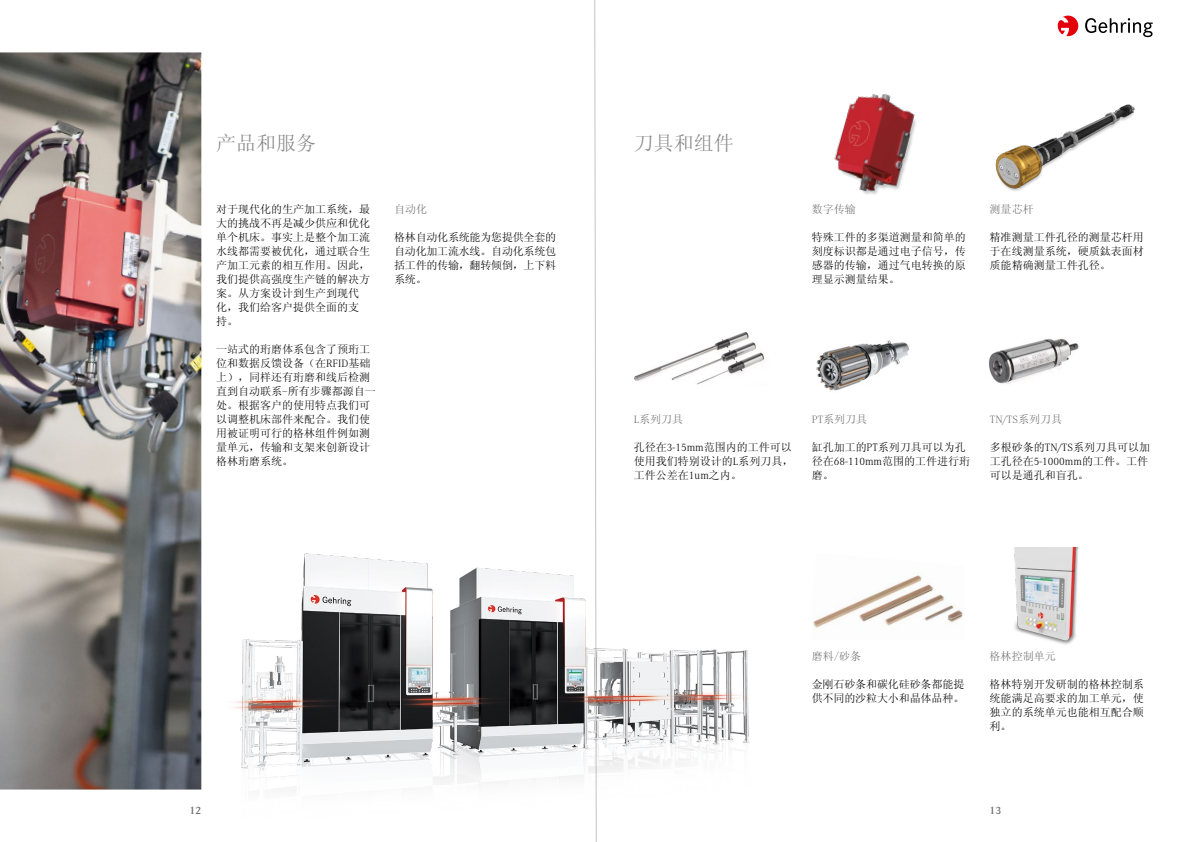
<style>
.page{position:relative;width:1191px;height:842px;background:#fff}
.page>*{position:absolute;margin:0;border:0;box-sizing:border-box;transform-origin:0 0}
.t1{font:20px "Sim Sun";color:#868786}
.t2{font:11px/14px "Sim Sun";color:#000}
.t3{font:11px "Sim Sun";color:#6e6e6e}
.t4{font:300 11px "Corporate A";color:#6e6e6e}
.t5{font:600 11px "Corporate A";color:#6e6e6e}
.s1{font-family:"Corporate A";font-weight:300}
.s2{font-family:"Sim Sun";font-weight:400}
</style>
<div class="page">
<svg style="left:1057px;top:16px;width:21px;height:20px"></svg>
<svg style="left:1085px;top:18px;width:67px;height:19px"></svg>
<img style="left:0;top:52px;width:201px;height:737px">
<img style="left:813px;top:575px;width:150px;height:53px">
<img style="left:634px;top:331px;width:130px;height:54px">
<img style="left:816px;top:340px;width:94px;height:51px">
<img style="left:989px;top:338px;width:90px;height:46px">
<img style="left:995px;top:104px;width:140px;height:87px">
<img style="left:834px;top:94px;width:82px;height:101px">
<img style="left:1014px;top:547px;width:65px;height:98px">
<img style="left:233px;top:553px;width:517px;height:232px">
<svg style="left:594px;top:0;width:3px;height:842px"></svg>
<h1 class="t1" style="left:216px;top:133px;width:101px">产品和服务</h1>
<h1 class="t1" style="left:634px;top:133px;width:101px">刀具和组件</h1>
<p class="t2" style="left:216px;top:202px;width:155px">对于现代化的生产加工系统，最大的挑战不再是减少供应和优化单个机床。事实上是整个加工流水线都需要被优化，通过联合生产加工元素的相互作用。因此，我们提供高强度生产链的解决方案。从方案设计到生产到现代化，我们给客户提供全面的支持。</p>
<p class="t2" style="left:216px;top:342px;width:161px">一站式的珩磨体系包含了预珩工位和数据反馈设备（在<span class="s1">RFID</span>基础上），同样还有珩磨和线后检测直到自动联系-所有步骤都源自一处。根据客户的使用特点我们可以调整机床部件来配合。我们使用被证明可行的格林组件例如测量单元，传输和支架来创新设计格林珩磨系统。</p>
<p class="t3" style="left:394px;top:204px;width:34px">自动化</p>
<p class="t2" style="left:394px;top:230px;width:163px;text-align:justify">格林自动化系统能为您提供全套的自动化加工流水线。自动化系统包括工件的传输，翻转倾倒，上下料系统。</p>
<p class="t3" style="left:634px;top:413px;width:51px"><span class="s1">L</span>系列刀具</p>
<p class="t2" style="left:634px;top:440px;width:161px">孔径在<span class="s1">3-15mm</span>范围内的工件可以使用我们特别设计的<span class="s1">L</span>系列刀具，工件公差在<span class="s1">1um</span>之内。</p>
<p class="t3" style="left:811px;top:204px;width:45px">数字传输</p>
<p class="t2" style="left:811px;top:231px;width:155px;text-align:justify">特殊工件的多渠道测量和简单的刻度标识都是通过电子信号，传感器的传输，通过气电转换的原理显示测量结果。</p>
<p class="t3" style="left:989px;top:204px;width:45px">测量芯杆</p>
<p class="t2" style="left:989px;top:231px;width:155px;text-align:justify">精准测量工件孔径的测量芯杆用于在线测量系统，硬质鈦表面材质能精确测量工件孔径。</p>
<p class="t3" style="left:812px;top:413px;width:57px"><span class="s1">PT</span>系列刀具</p>
<p class="t2" style="left:812px;top:440px;width:160px">缸孔加工的PT系列刀具可以为孔径在<span class="s1">68-110mm</span>范围的工件进行珩磨。</p>
<p class="t4" style="left:989px;top:413px;width:74px">TN/TS<span class="s2">系列刀具</span></p>
<p class="t2" style="left:989px;top:440px;width:162px">多根砂条的<span class="s1">TN/TS</span>系列刀具可以加工孔径在<span class="s1">5-1000mm</span>的工件。工件可以是通孔和盲孔。</p>
<p class="t3" style="left:811px;top:650px;width:51px">磨料/砂条</p>
<p class="t2" style="left:811px;top:677px;width:154px">金刚石砂条和碳化硅砂条都能提供不同的沙粒大小和晶体品种。</p>
<p class="t3" style="left:989px;top:650px;width:67px">格林控制单元</p>
<p class="t2" style="left:989px;top:677px;width:155px;text-align:justify">格林特别开发研制的格林控制系统能满足高要求的加工单元，使独立的系统单元也能相互配合顺利。</p>
<p class="t5" style="left:190px;top:805px;width:13px">12</p>
<p class="t5" style="left:989px;top:805px;width:13px">13</p>
</div>
